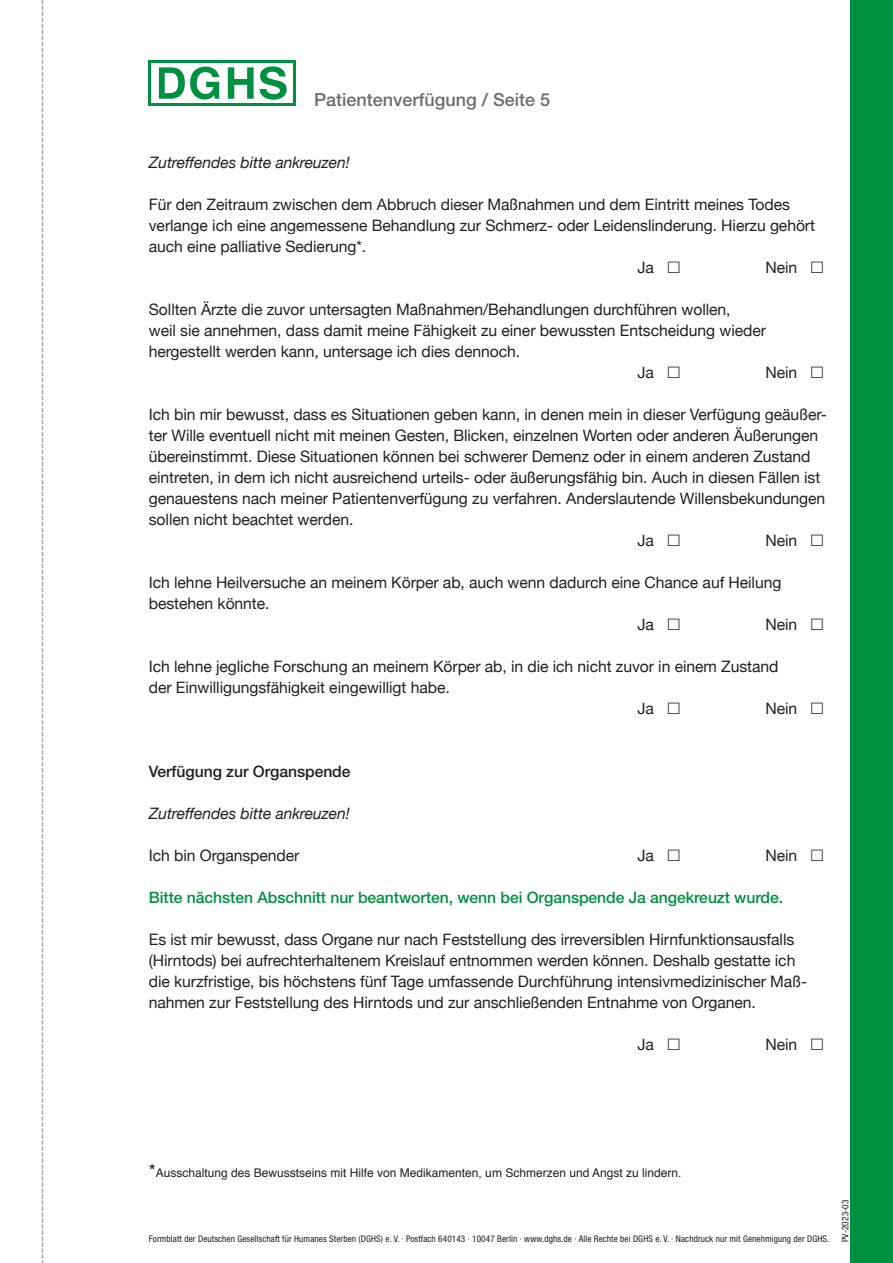
<style>
.page{position:relative;width:893px;height:1263px;background:#fff}
.page>*{position:absolute;margin:0;border:0;box-sizing:border-box;transform-origin:0 0}
.t1{font:500 18px "Helvetica Neue";color:#6c6d70}
.t2{font:15.75px/21px "Helvetica Neue";letter-spacing:-.005em;color:#231f20}
.t3{font:500 15.75px "Helvetica Neue";letter-spacing:-.005em;color:#009041}
.t4{font:italic 15.75px "Helvetica Neue";letter-spacing:-.005em;color:#231f20}
.t5{font:500 15.75px "Helvetica Neue";letter-spacing:-.005em;color:#231f20}
.t6{font:12px "Helvetica";color:#231f20}
.t7{font:condensed 9.15px "Helvetica Neue";letter-spacing:.015em;color:#231f20}
.s1{font-size:18px}
</style>
<div class="page">
<svg style="left:42px;top:0;width:1px;height:1263px"></svg>
<div style="left:850px;top:0;width:43px;height:1263px;background:#009041"></div>
<svg style="left:228px;top:66px;width:59px;height:34px"></svg>
<svg style="left:159px;top:66px;width:60px;height:34px"></svg>
<hr style="left:149px;top:60px;width:147px;height:3px;background:#009041">
<hr style="left:149px;top:103px;width:147px;height:3px;background:#009041">
<hr style="left:293px;top:60px;width:3px;height:46px;background:#009041">
<hr style="left:148px;top:60px;width:3px;height:46px;background:#009041">
<p class="t1" style="left:314px;top:93px;width:238px">Patientenverfügung / Seite 5</p>
<p class="t4" style="left:149px;top:153px;width:203px">Zutreffendes bitte ankreuzen!</p>
<p class="t2" style="left:149px;top:194px;width:643px">Für den Zeitraum zwischen dem Abbruch dieser Maßnahmen und dem Eintritt meines Todes</p>
<p class="t2" style="left:149px;top:215px;width:668px">verlange ich eine angemessene Behandlung zur Schmerz- oder Leidenslinderung. Hierzu gehört auch eine palliative Sedierung*.</p>
<p class="t2" style="left:637px;top:257px;width:18px">Ja</p>
<p class="t2" style="left:765px;top:257px;width:33px">Nein</p>
<p class="t2" style="left:149px;top:299px;width:583px">Sollten Ärzte die zuvor untersagten Maßnahmen/Behandlungen durchführen wollen,</p>
<p class="t2" style="left:149px;top:320px;width:619px">weil sie annehmen, dass damit meine Fähigkeit zu einer bewussten Entscheidung wieder</p>
<p class="t2" style="left:149px;top:341px;width:373px">hergestellt werden kann, untersage ich dies dennoch.</p>
<p class="t2" style="left:637px;top:362px;width:18px">Ja</p>
<p class="t2" style="left:765px;top:362px;width:33px">Nein</p>
<p class="t2" style="left:149px;top:404px;width:679px">Ich bin mir bewusst, dass es Situationen geben kann, in denen mein in dieser Verfügung geäußer&shy;ter Wille eventuell nicht mit meinen Gesten, Blicken, einzelnen Worten oder anderen Äußerungen übereinstimmt. Diese Situationen können bei schwerer Demenz oder in einem anderen Zustand eintreten, in dem ich nicht ausreichend urteils- oder äußerungsfähig bin. Auch in diesen Fällen ist genauestens nach meiner Patientenverfügung zu verfahren. Anderslautende Willensbekundungen sollen nicht beachtet werden.</p>
<p class="t2" style="left:637px;top:530px;width:18px">Ja</p>
<p class="t2" style="left:765px;top:530px;width:33px">Nein</p>
<p class="t2" style="left:149px;top:572px;width:634px">Ich lehne Heilversuche an meinem Körper ab, auch wenn dadurch eine Chance auf Heilung</p>
<p class="t2" style="left:149px;top:593px;width:122px">bestehen könnte.</p>
<p class="t2" style="left:637px;top:614px;width:18px">Ja</p>
<p class="t2" style="left:765px;top:614px;width:33px">Nein</p>
<p class="t2" style="left:149px;top:656px;width:631px">Ich lehne jegliche Forschung an meinem Körper ab, in die ich nicht zuvor in einem Zustand</p>
<p class="t2" style="left:149px;top:677px;width:303px">der Einwilligungsfähigkeit eingewilligt habe.</p>
<p class="t2" style="left:637px;top:698px;width:18px">Ja</p>
<p class="t2" style="left:765px;top:698px;width:33px">Nein</p>
<p class="t5" style="left:149px;top:766px;width:203px">Verfügung zur Organspende</p>
<p class="t4" style="left:149px;top:804px;width:203px">Zutreffendes bitte ankreuzen!</p>
<p class="t2" style="left:149px;top:845px;width:152px">Ich bin Organspender</p>
<p class="t2" style="left:637px;top:845px;width:18px">Ja</p>
<p class="t2" style="left:765px;top:845px;width:33px">Nein</p>
<p class="t3" style="left:149px;top:892px;width:636px">Bitte nächsten Abschnitt nur beantworten, wenn bei Organspende Ja angekreuzt wurde.</p>
<p class="t2" style="left:149px;top:929px;width:648px">Es ist mir bewusst, dass Organe nur nach Feststellung des irreversiblen Hirnfunktionsausfalls (Hirntods) bei aufrechterhaltenem Kreislauf entnommen werden können. Deshalb gestatte ich</p>
<p class="t2" style="left:149px;top:971px;width:660px">die kurzfristige, bis höchstens fünf Tage umfassende Durchführung intensivmedizinischer Maß&shy;nahmen zur Feststellung des Hirntods und zur anschließenden Entnahme von Organen.</p>
<p class="t2" style="left:637px;top:1034px;width:18px">Ja</p>
<p class="t2" style="left:765px;top:1034px;width:33px">Nein</p>
<p class="t6" style="left:149px;top:1167px;width:534px"><span class="s1">*</span>Ausschaltung des Bewusstseins mit Hilfe von Medikamenten, um Schmerzen und Angst zu lindern.</p>
<p class="t7" style="left:149px;top:1235px;width:682px">Formblatt der Deutschen Gesellschaft für Humanes Sterben (DGHS) e. V. · Postfach 640143 · 10047 Berlin · www.dghs.de · Alle Rechte bei DGHS e. V. · Nachdruck nur mit Genehmigung der DGHS.</p>
<p class="t7" style="left:842px;top:1242px;width:44px;rotate:-90deg">PV-2023-03</p>
</div>
